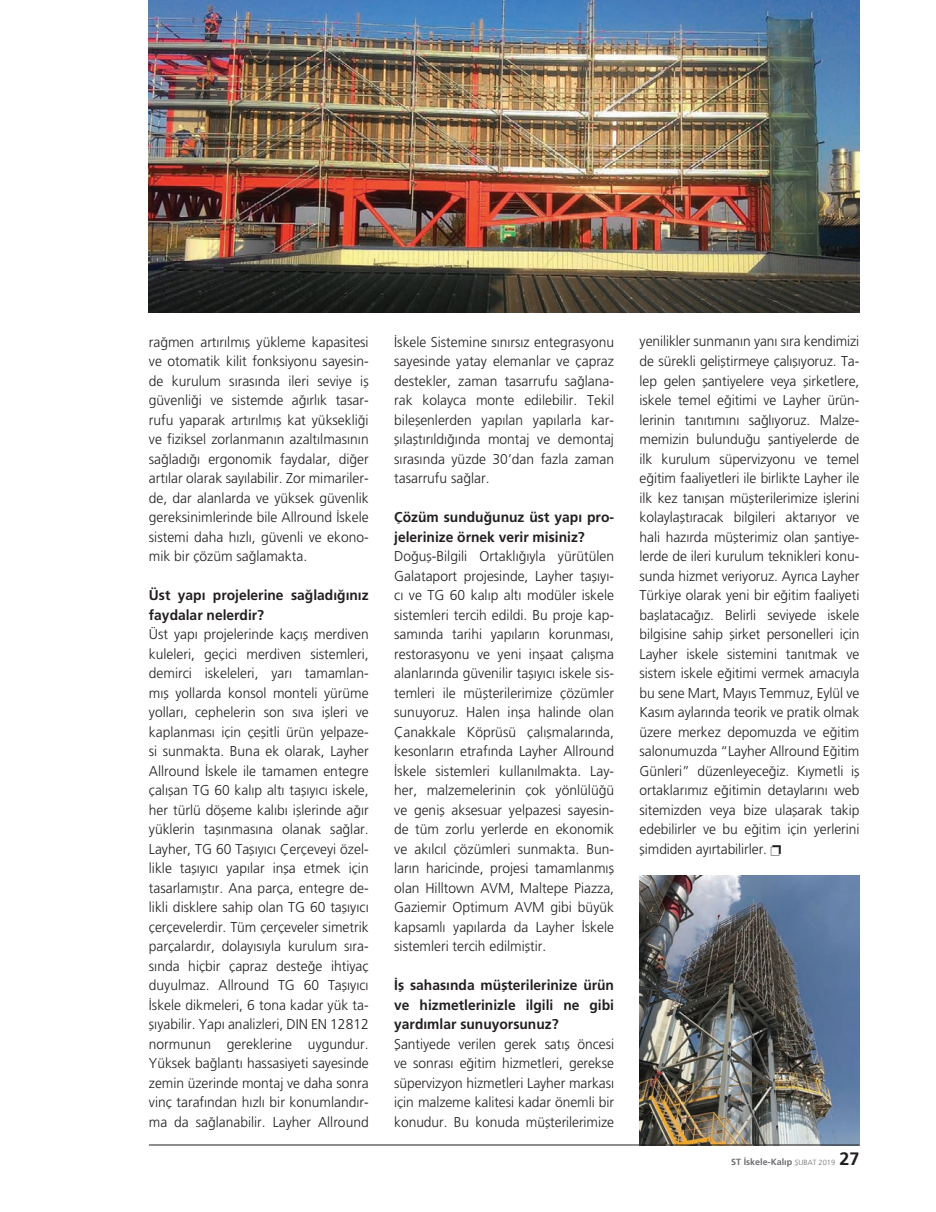
<style>
.page{position:relative;width:936px;height:1212px;background:#fff}
.page>*{position:absolute;margin:0;border:0;box-sizing:border-box;transform-origin:0 0}
.t1{font:700 18px "Frutiger Tr";color:#231f20}
.t2{font:14.25px/19.5px "Frutiger Tr Light Nr";color:#231f20;text-align:justify}
.t3{font:700 14.25px/19.5px "Frutiger Tr";color:#231f20}
.t4{font:700 9px "Frutiger Tr";color:#6c6d70}
.s1{font-family:"Frutiger Tr Black Nr";font-size:12px}
.s2{font-family:"Frutiger Tr Light Nr";font-weight:400;font-size:7.5px}
</style>
<div class="page">
<img style="left:149px;top:0;width:710px;height:313px">
<img style="left:639px;top:875px;width:220px;height:270px">
<hr style="left:149px;top:1145px;width:710px;height:1px;background:#231f20">
<p class="t2" style="left:149px;top:332px;width:221px">rağmen artırılmış yükleme kapasitesi ve otomatik kilit fonksiyonu sayesin&shy;de kurulum sırasında ileri seviye iş güvenliği ve sistemde ağırlık tasar&shy;rufu yaparak artırılmış kat yüksekliği ve fiziksel zorlanmanın azaltılmasının sağladığı ergonomik faydalar, diğer artılar olarak sayılabilir. Zor mimariler&shy;de, dar alanlarda ve yüksek güvenlik gereksinimlerinde bile Allround İskele sistemi daha hızlı, güvenli ve ekono&shy;mik bir çözüm sağlamakta.</p>
<p class="t3" style="left:149px;top:585px;width:221px">Üst yapı projelerine sağladığınız faydalar nelerdir?</p>
<p class="t2" style="left:149px;top:624px;width:221px">Üst yapı projelerinde kaçış merdiven kuleleri, geçici merdiven sistemleri, demirci iskeleleri, yarı tamamlan&shy;mış yollarda konsol monteli yürüme yolları, cephelerin son sıva işleri ve kaplanması için çeşitli ürün yelpaze&shy;si sunmakta. Buna ek olarak, Layher Allround İskele ile tamamen entegre çalışan TG 60 kalıp altı taşıyıcı iskele, her türlü döşeme kalıbı işlerinde ağır yüklerin taşınmasına olanak sağlar.<br>Layher, TG 60 Taşıyıcı Çerçeveyi özel&shy;likle taşıyıcı yapılar inşa etmek için tasarlamıştır. Ana parça, entegre de&shy;likli disklere sahip olan TG 60 taşıyıcı çerçevelerdir. Tüm çerçeveler simetrik parçalardır, dolayısıyla kurulum sıra&shy;sında hiçbir çapraz desteğe ihtiyaç duyulmaz. Allround TG 60 Taşıyıcı İskele dikmeleri, 6 tona kadar yük ta&shy;şıyabilir. Yapı analizleri, DIN EN 12812 normunun gereklerine uygundur.<br>Yüksek bağlantı hassasiyeti sayesinde zemin üzerinde montaj ve daha sonra vinç tarafından hızlı bir konumlandır&shy;ma da sağlanabilir. Layher Allround</p>
<p class="t2" style="left:394px;top:332px;width:221px">İskele Sistemine sınırsız entegrasyonu sayesinde yatay elemanlar ve çapraz destekler, zaman tasarrufu sağlana&shy;rak kolayca monte edilebilir. Tekil bileşenlerden yapılan yapılarla kar&shy;şılaştırıldığında montaj ve demontaj sırasında yüzde 30’dan fazla zaman tasarrufu sağlar.</p>
<p class="t3" style="left:394px;top:507px;width:221px">Çözüm sunduğunuz üst yapı pro&shy;jelerinize örnek verir misiniz?</p>
<p class="t2" style="left:394px;top:546px;width:221px">Doğuş-Bilgili Ortaklığıyla yürütülen Galataport projesinde, Layher taşıyı&shy;cı ve TG 60 kalıp altı modüler iskele sistemleri tercih edildi. Bu proje kap&shy;samında tarihi yapıların korunması, restorasyonu ve yeni inşaat çalışma alanlarında güvenilir taşıyıcı iskele sis&shy;temleri ile müşterilerimize çözümler sunuyoruz. Halen inşa halinde olan Çanakkale Köprüsü çalışmalarında, kesonların etrafında Layher Allround İskele sistemleri kullanılmakta. Lay&shy;her, malzemelerinin çok yönlülüğü ve geniş aksesuar yelpazesi sayesin&shy;de tüm zorlu yerlerde en ekonomik ve akılcıl çözümleri sunmakta. Bun&shy;ların haricinde, projesi tamamlanmış olan Hilltown AVM, Maltepe Piazza, Gaziemir Optimum AVM gibi büyük kapsamlı yapılarda da Layher İskele sistemleri tercih edilmiştir.</p>
<p class="t3" style="left:394px;top:975px;width:221px;text-align:justify">İş sahasında müşterilerinize ürün ve hizmetlerinizle ilgili ne gibi yardımlar sunuyorsunuz?</p>
<p class="t2" style="left:394px;top:1034px;width:221px">Şantiyede verilen gerek satış öncesi ve sonrası eğitim hizmetleri, gerekse süpervizyon hizmetleri Layher markası için malzeme kalitesi kadar önemli bir konudur. Bu konuda müşterilerimize</p>
<p class="t2" style="left:639px;top:332px;width:221px">yenilikler sunmanın yanı sıra kendimizi de sürekli geliştirmeye çalışıyoruz. Ta&shy;lep gelen şantiyelere veya şirketlere, iskele temel eğitimi ve Layher ürün&shy;lerinin tanıtımını sağlıyoruz. Malze&shy;memizin bulunduğu şantiyelerde de ilk kurulum süpervizyonu ve temel eğitim faaliyetleri ile birlikte Layher ile ilk kez tanışan müşterilerimize işlerini kolaylaştıracak bilgileri aktarıyor ve hali hazırda müşterimiz olan şantiye&shy;lerde de ileri kurulum teknikleri konu&shy;sunda hizmet veriyoruz. Ayrıca Layher Türkiye olarak yeni bir eğitim faaliyeti başlatacağız. Belirli seviyede iskele bilgisine sahip şirket personelleri için Layher iskele sistemini tanıtmak ve sistem iskele eğitimi vermek amacıyla bu sene Mart, Mayıs Temmuz, Eylül ve Kasım aylarında teorik ve pratik olmak üzere merkez depomuzda ve eğitim salonumuzda “Layher Allround Eğitim Günleri” düzenleyeceğiz. Kıymetli iş ortaklarımız eğitimin detaylarını web sitemizden veya bize ulaşarak takip edebilirler ve bu eğitim için yerlerini şimdiden ayırtabilirler. <span class="s1">¡</span></p>
<p class="t4" style="left:731px;top:1157px;width:105px">ST İskele-Kalıp <span class="s2">ŞUBAT 2019</span></p>
<p class="t1" style="left:839px;top:1148px;width:22px">27</p>
</div>
